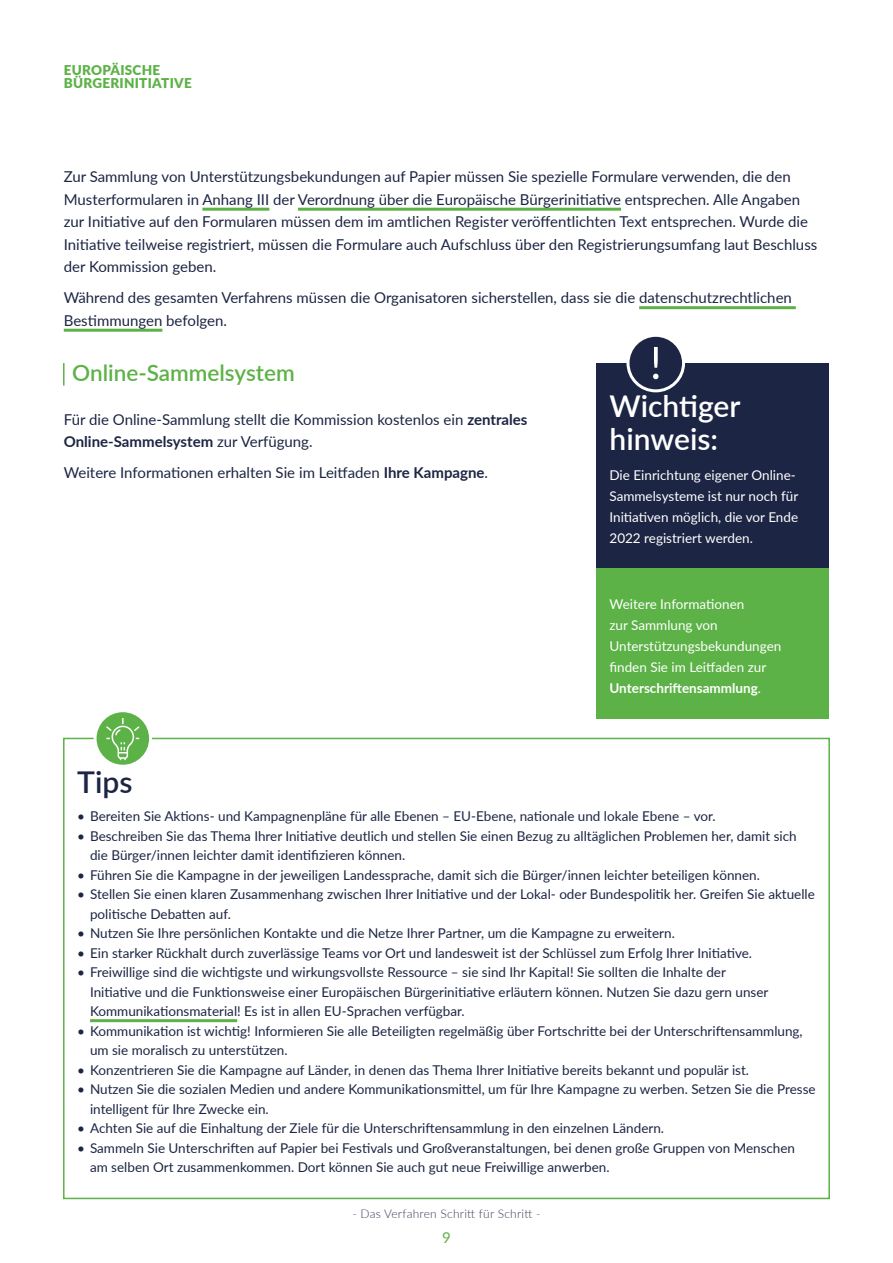
<style>
.page{position:relative;width:893px;height:1263px;background:#fff}
.page>*{position:absolute;margin:0;border:0;box-sizing:border-box;transform-origin:0 0}
.t1{font:600 30px/33px "Lato";color:#fff}
.t2{font:600 30px "Lato";color:#1c2543}
.t3{font:600 22.5px "Lato";color:#5cb246}
.t4{font:15px/22.5px "Lato";color:#1c2543}
.t5{font:15px "Lato";color:#5cb246}
.t6{font:13.5px/19.5px "Lato";color:#1c2543}
.t7{font:13.5px/21px "Lato";color:#fff}
.t8{font:900 13.5px/13.5px "Lato";letter-spacing:.02em;color:#5cb246}
.t9{font:300 12px "Lato";letter-spacing:.02em;color:#3c3e5c}
.s1{font-weight:700}
</style>
<div class="page">
<hr style="left:202px;top:208px;width:67px;height:3px;background:#5cb246">
<hr style="left:298px;top:208px;width:323px;height:3px;background:#5cb246">
<hr style="left:639px;top:306px;width:157px;height:3px;background:#5cb246">
<hr style="left:64px;top:329px;width:98px;height:3px;background:#5cb246">
<div style="left:597px;top:363px;width:232px;height:205px;background:#1c2543"></div>
<div style="left:628px;top:335px;width:55px;height:56px;background:#1c2543;border-radius:50%"></div>
<div style="left:626px;top:334px;width:59px;height:58px;border:3px solid #fff;border-radius:50%"></div>
<svg style="left:653px;top:347px;width:5px;height:32px"></svg>
<hr style="left:63px;top:363px;width:2px;height:23px;background:#5cb246">
<div style="left:597px;top:568px;width:232px;height:150px;background:#5cb246"></div>
<hr style="left:90px;top:1019px;width:147px;height:3px;background:#5cb246">
<div style="left:63px;top:738px;width:767px;height:461px;border:2px solid #5cb246"></div>
<svg style="left:95px;top:711px;width:56px;height:55px"></svg>
<div style="left:94px;top:709px;width:58px;height:59px;border:3px solid #fff;border-radius:50%"></div>
<svg style="left:106px;top:718px;width:33px;height:42px"></svg>
<p class="t8" style="left:64px;top:62px;width:129px">EUROPÄISCHE<br>BÜRGERINITIATIVE</p>
<p class="t4" style="left:64px;top:165px;width:755px">Zur Sammlung von Unterstützungsbekundungen auf Papier müssen Sie spezielle Formulare verwenden, die den Musterformularen in Anhang III der Verordnung über die Europäische Bürgerinitiative entsprechen. Alle Angaben zur Initiative auf den Formularen müssen dem im amtlichen Register veröffentlichten Text entsprechen. Wurde die Initiative teilweise registriert, müssen die Formulare auch Aufschluss über den Registrierungsumfang laut Beschluss der Kommission geben.</p>
<p class="t4" style="left:64px;top:286px;width:730px">Während des gesamten Verfahrens müssen die Organisatoren sicherstellen, dass sie die datenschutzrechtlichen<br>Bestimmungen befolgen.</p>
<h2 class="t3" style="left:72px;top:357px;width:224px">Online-Sammelsystem</h2>
<p class="t4" style="left:64px;top:408px;width:465px">Für die Online-Sammlung stellt die Kommission kostenlos ein <span class="s1">zentrales<br>Online-Sammelsystem</span> zur Verfügung.</p>
<p class="t4" style="left:64px;top:461px;width:426px">Weitere Informationen erhalten Sie im Leitfaden <span class="s1">Ihre Kampagne</span>.</p>
<h1 class="t1" style="left:609px;top:388px;width:133px">Wichtiger hinweis:</h1>
<p class="t7" style="left:609px;top:463px;width:190px">Die Einrichtung eigener Online-<br>Sammelsysteme ist nur noch für<br>Initiativen möglich, die vor Ende<br>2022 registriert werden.</p>
<p class="t7" style="left:609px;top:593px;width:173px">Weitere Informationen<br>zur Sammlung von<br>Unterstützungsbekundungen finden Sie im Leitfaden zur<br><span class="s1">Unterschriftensammlung</span>.</p>
<h1 class="t2" style="left:77px;top:760px;width:57px">Tips</h1>
<p class="t6" style="left:77px;top:806px;width:640px">• Bereiten Sie Aktions- und Kampagnenpläne für alle Ebenen – EU-Ebene, nationale und lokale Ebene – vor.</p>
<p class="t6" style="left:90px;top:825px;width:708px;text-indent:-13px">• Beschreiben Sie das Thema Ihrer Initiative deutlich und stellen Sie einen Bezug zu alltäglichen Problemen her, damit sich die Bürger/innen leichter damit identifizieren können.</p>
<p class="t6" style="left:77px;top:864px;width:684px">• Führen Sie die Kampagne in der jeweiligen Landessprache, damit sich die Bürger/innen leichter beteiligen können.</p>
<p class="t6" style="left:90px;top:884px;width:726px;text-indent:-13px">• Stellen Sie einen klaren Zusammenhang zwischen Ihrer Initiative und der Lokal- oder Bundespolitik her. Greifen Sie aktuelle politische Debatten auf.</p>
<p class="t6" style="left:77px;top:923px;width:599px">• Nutzen Sie Ihre persönlichen Kontakte und die Netze Ihrer Partner, um die Kampagne zu erweitern.</p>
<p class="t6" style="left:77px;top:942px;width:676px">• Ein starker Rückhalt durch zuverlässige Teams vor Ort und landesweit ist der Schlüssel zum Erfolg Ihrer Initiative.</p>
<p class="t6" style="left:90px;top:962px;width:680px;text-indent:-13px">• Freiwillige sind die wichtigste und wirkungsvollste Ressource – sie sind Ihr Kapital! Sie sollten die Inhalte der<br>Initiative und die Funktionsweise einer Europäischen Bürgerinitiative erläutern können. Nutzen Sie dazu gern unser<br>Kommunikationsmaterial! Es ist in allen EU-Sprachen verfügbar.</p>
<p class="t6" style="left:90px;top:1020px;width:714px;text-indent:-13px">• Kommunikation ist wichtig! Informieren Sie alle Beteiligten regelmäßig über Fortschritte bei der Unterschriftensammlung, um sie moralisch zu unterstützen.</p>
<p class="t6" style="left:77px;top:1059px;width:673px">• Konzentrieren Sie die Kampagne auf Länder, in denen das Thema Ihrer Initiative bereits bekannt und populär ist.</p>
<p class="t6" style="left:90px;top:1079px;width:727px;text-indent:-13px">• Nutzen Sie die sozialen Medien und andere Kommunikationsmittel, um für Ihre Kampagne zu werben. Setzen Sie die Presse intelligent für Ihre Zwecke ein.</p>
<p class="t6" style="left:77px;top:1118px;width:588px">• Achten Sie auf die Einhaltung der Ziele für die Unterschriftensammlung in den einzelnen Ländern.</p>
<p class="t6" style="left:90px;top:1137px;width:707px;text-indent:-13px">• Sammeln Sie Unterschriften auf Papier bei Festivals und Großveranstaltungen, bei denen große Gruppen von Menschen am selben Ort zusammenkommen. Dort können Sie auch gut neue Freiwillige anwerben.</p>
<p class="t9" style="left:352px;top:1206px;width:190px">- Das Verfahren Schritt für Schritt -</p>
<p class="t5" style="left:442px;top:1227px;width:10px">9</p>
</div>
